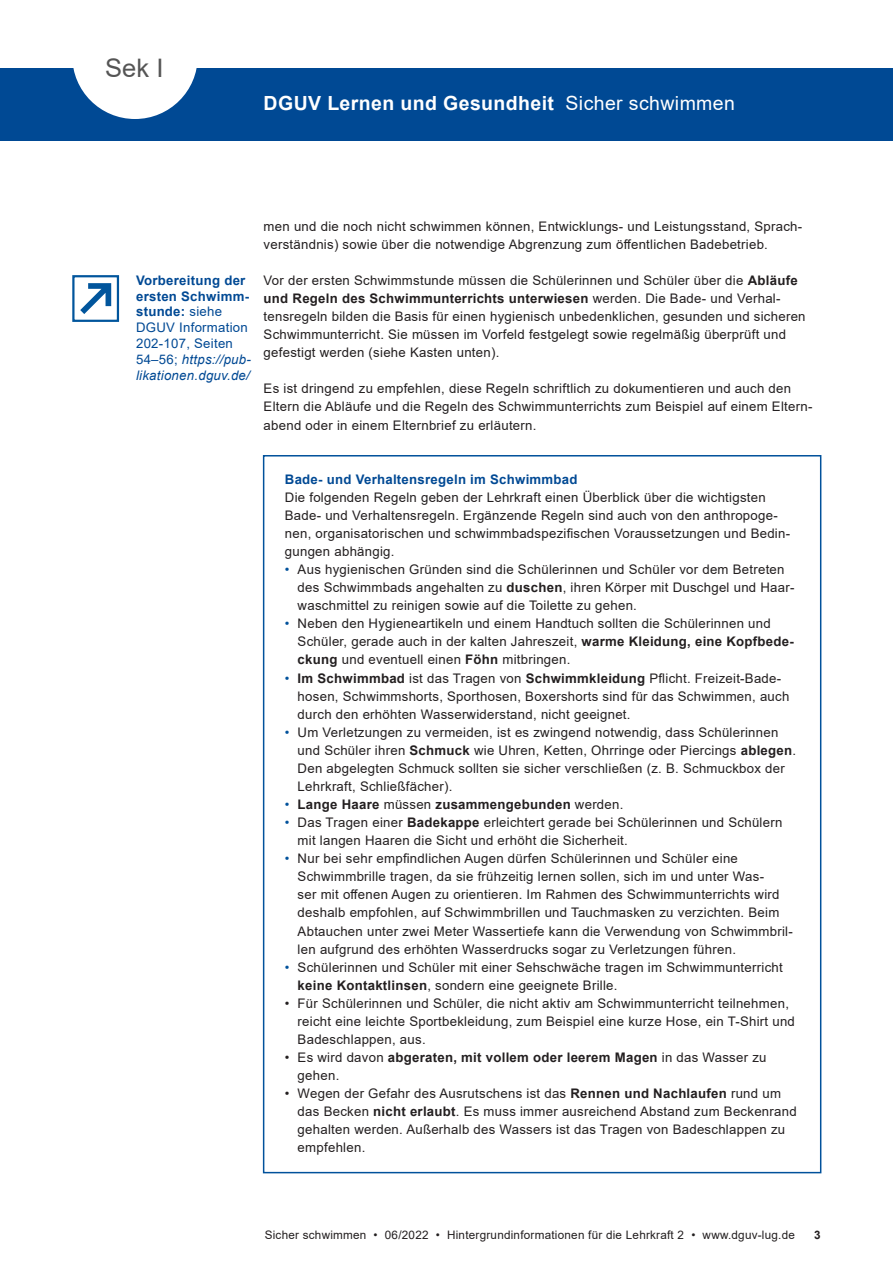
<style>
.page{position:relative;width:893px;height:1263px;background:#fff}
.page>*{position:absolute;margin:0;border:0;box-sizing:border-box;transform-origin:0 0}
.t1{font:25.5px "Arial";color:#555}
.t2{font:700 19.5px "Arial";letter-spacing:.02em;color:#fff}
.t3{font:19.5px "Arial";letter-spacing:.02em;color:#fff}
.Fliesstext{font:13.2px/18px "Arial";letter-spacing:.02em;color:#231f20}
.hinweis_links{font:13.2px/15.9px "Arial";letter-spacing:.02em;color:#004994}
.Fliesstext-2{font:700 13.2px/18px "Arial";letter-spacing:.02em;color:#231f20}
.Fliesstext-3{font:700 13.2px "Arial";letter-spacing:.02em;color:#004994}
.t4{font:11.7px "Arial";letter-spacing:.02em;color:#231f20}
.t5{font:700 11.7px "Arial";color:#231f20}
.s1{font-weight:700}
.s2{font-style:italic}
.s3{color:#01519b}
.s4{font-weight:400;color:#01519b}
.s5{font-weight:400}
</style>
<div class="page">
<div style="left:0;top:68px;width:893px;height:72px;background:#004994"></div>
<svg style="left:73px;top:68px;width:124px;height:51px"></svg>
<div style="left:72px;top:275px;width:47px;height:47px;border:2px solid #01559c"></div>
<svg style="left:80px;top:283px;width:31px;height:31px"></svg>
<h1 class="t1" style="left:105px;top:50px;width:60px">Sek I</h1>
<h2 class="t2" style="left:264px;top:89px;width:292px">DGUV Lernen und Gesundheit</h2>
<h2 class="t3" style="left:566px;top:90px;width:171px">Sicher schwimmen</h2>
<p class="hinweis_links" style="left:136px;top:272px;width:116px"><span class="s1">Vorbereitung der ersten Schwimm&shy;stunde:</span> siehe<br>DGUV Information<br>202-107, Seiten<br>54–56; <span class="s2">https://pub&shy;likationen.dguv.de/</span></p>
<p class="Fliesstext" style="left:264px;top:217px;width:540px">men und die noch nicht schwimmen können, Entwicklungs- und Leistungsstand, Sprach&shy;verständnis) sowie über die notwendige Abgrenzung zum öffentlichen Badebetrieb.</p>
<p class="Fliesstext" style="left:264px;top:271px;width:543px">Vor der ersten Schwimmstunde müssen die Schülerinnen und Schüler über die <span class="s1">Abläufe und Regeln des Schwimmunterrichts unterwiesen</span> werden. Die Bade- und Verhal&shy;tensregeln bilden die Basis für einen hygienisch unbedenklichen, gesunden und sicheren Schwimmunterricht. Sie müssen im Vorfeld festgelegt sowie regelmäßig überprüft und gefestigt werden (siehe Kasten unten).</p>
<p class="Fliesstext" style="left:264px;top:380px;width:550px">Es ist dringend zu empfehlen, diese Regeln schriftlich zu dokumentieren und auch den<br>Eltern die Abläufe und die Regeln des Schwimmunterrichts zum Beispiel auf einem Eltern&shy;abend oder in einem Elternbrief zu erläutern.</p>
<p class="Fliesstext-3" style="left:285px;top:470px;width:294px">Bade- und Verhaltensregeln im Schwimmbad</p>
<p class="Fliesstext" style="left:285px;top:488px;width:507px">Die folgenden Regeln geben der Lehrkraft einen Überblick über die wichtigsten Bade- und Verhaltensregeln. Ergänzende Regeln sind auch von den anthropoge&shy;nen, organisatorischen und schwimmbadspezifischen Voraussetzungen und Bedin&shy;gungen abhängig.</p>
<p class="Fliesstext" style="left:298px;top:560px;width:498px;text-indent:-13px"><span class="s3">•</span> Aus hygienischen Gründen sind die Schülerinnen und Schüler vor dem Betreten des Schwimmbads angehalten zu <span class="s1">duschen</span>, ihren Körper mit Duschgel und Haar&shy;waschmittel zu reinigen sowie auf die Toilette zu gehen.</p>
<p class="Fliesstext" style="left:298px;top:615px;width:498px;text-indent:-13px"><span class="s3">•</span> Neben den Hygieneartikeln und einem Handtuch sollten die Schülerinnen und<br>Schüler, gerade auch in der kalten Jahreszeit, <span class="s1">warme Kleidung, eine Kopfbede&shy;ckung</span> und eventuell einen <span class="s1">Föhn</span> mitbringen.</p>
<p class="Fliesstext" style="left:298px;top:669px;width:493px;text-indent:-13px"><span class="s3">•</span> <span class="s1">Im Schwimmbad</span> ist das Tragen von <span class="s1">Schwimmkleidung</span> Pflicht. Freizeit-Bade&shy;hosen, Schwimmshorts, Sporthosen, Boxershorts sind für das Schwimmen, auch durch den erhöhten Wasserwiderstand, nicht geeignet.</p>
<p class="Fliesstext" style="left:298px;top:723px;width:500px;text-indent:-13px"><span class="s3">•</span> Um Verletzungen zu vermeiden, ist es zwingend notwendig, dass Schülerinnen und Schüler ihren <span class="s1">Schmuck</span> wie Uhren, Ketten, Ohrringe oder Piercings <span class="s1">ablegen</span>.<br>Den abgelegten Schmuck sollten sie sicher verschließen (z. B. Schmuckbox der Lehrkraft, Schließfächer).</p>
<p class="Fliesstext-2" style="left:285px;top:795px;width:340px"><span class="s4">•</span> Lange Haare <span class="s5">müssen</span> zusammengebunden <span class="s5">werden.</span></p>
<p class="Fliesstext" style="left:298px;top:813px;width:486px;text-indent:-13px"><span class="s3">•</span> Das Tragen einer <span class="s1">Badekappe</span> erleichtert gerade bei Schülerinnen und Schülern mit langen Haaren die Sicht und erhöht die Sicherheit.</p>
<p class="Fliesstext" style="left:298px;top:849px;width:497px;text-indent:-13px"><span class="s3">•</span> Nur bei sehr empfindlichen Augen dürfen Schülerinnen und Schüler eine Schwimmbrille tragen, da sie frühzeitig lernen sollen, sich im und unter Was-<br>ser mit offenen Augen zu orientieren. Im Rahmen des Schwimmunterrichts wird deshalb empfohlen, auf Schwimmbrillen und Tauchmasken zu verzichten. Beim Abtauchen unter zwei Meter Wassertiefe kann die Verwendung von Schwimmbril&shy;len aufgrund des erhöhten Wasserdrucks sogar zu Verletzungen führen.</p>
<p class="Fliesstext" style="left:298px;top:958px;width:487px;text-indent:-13px"><span class="s3">•</span> Schülerinnen und Schüler mit einer Sehschwäche tragen im Schwimmunterricht <span class="s1">keine Kontaktlinsen</span>, sondern eine geeignete Brille.</p>
<p class="Fliesstext" style="left:298px;top:994px;width:499px;text-indent:-13px">• Für Schülerinnen und Schüler, die nicht aktiv am Schwimmunterricht teilnehmen, reicht eine leichte Sportbekleidung, zum Beispiel eine kurze Hose, ein T-Shirt und<br>Badeschlappen, aus.</p>
<p class="Fliesstext-2" style="left:298px;top:1048px;width:470px;text-indent:-13px"><span class="s5">• Es wird davon</span> abgeraten, mit vollem oder leerem Magen <span class="s5">in das Wasser zu gehen.</span></p>
<p class="Fliesstext" style="left:298px;top:1084px;width:501px;text-indent:-13px">• Wegen der Gefahr des Ausrutschens ist das <span class="s1">Rennen und Nachlaufen</span> rund um das Becken <span class="s1">nicht erlaubt</span>. Es muss immer ausreichend Abstand zum Beckenrand gehalten werden. Außerhalb des Wassers ist das Tragen von Badeschlappen zu empfehlen.</p>
<p class="t4" style="left:265px;top:1227px;width:532px">Sicher schwimmen • 06/2022 • Hintergrundinformationen für die Lehrkraft 2 • www.dguv-lug.de</p>
<p class="t5" style="left:814px;top:1227px;width:8px">3</p>
</div>
